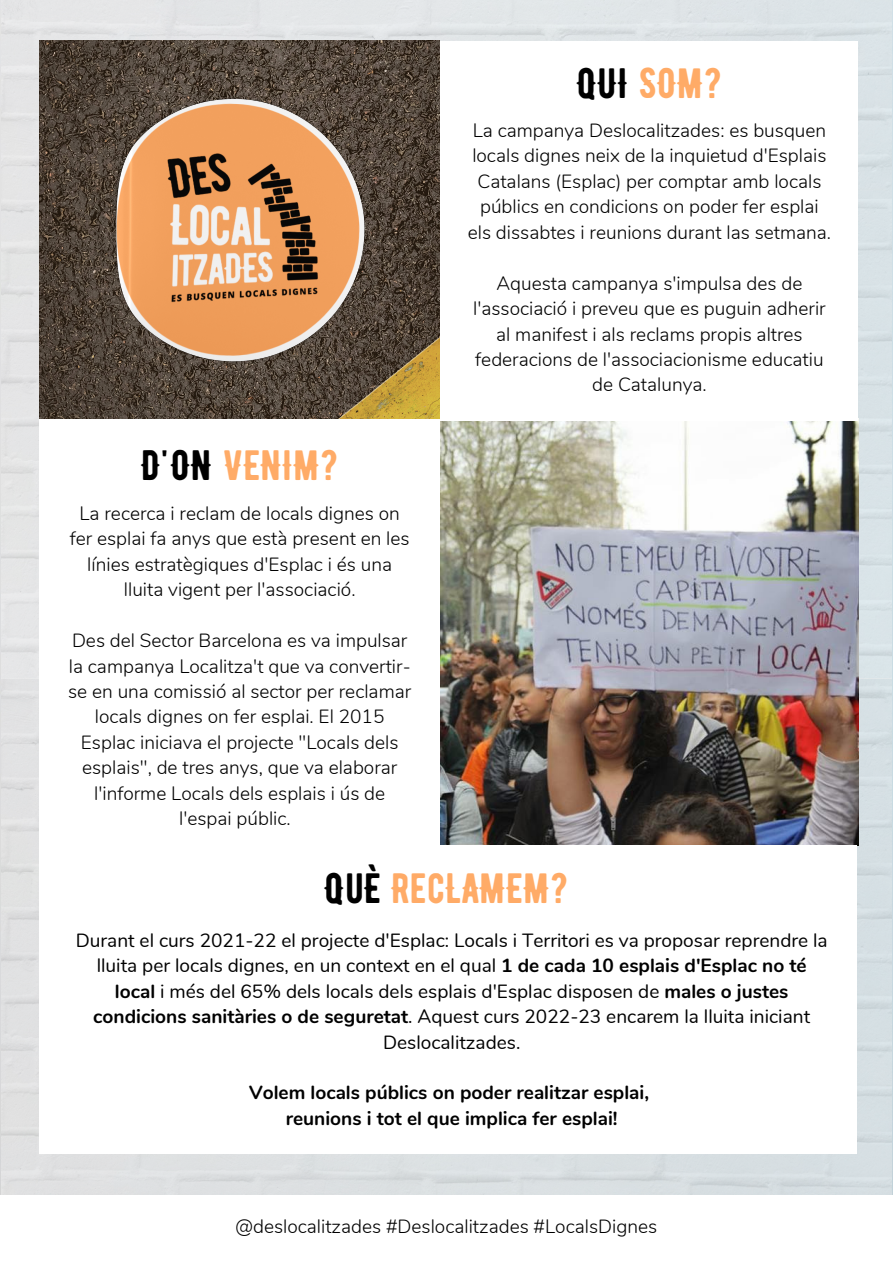
<style>
.page{position:relative;width:893px;height:1264px;background:#fff}
.page>*{position:absolute;margin:0;border:0;box-sizing:border-box;transform-origin:0 0}
.t1{font:42.45px "BERNIER Regular";color:#ffab67}
.t2{font:300 19.05px/25.5px "Nunito";color:#000;text-align:center}
.t3{font:19.05px/25.5px "Nunito";color:#000;text-align:center}
.t4{font:700 19.05px/25.5px "Nunito";color:#000;text-align:center}
.s1{color:#000}
.s2{font-weight:700}
</style>
<div class="page">
<img style="left:1px;top:0;width:890px;height:1195px">
<img style="left:39px;top:41px;width:401px;height:377px">
<img style="left:110px;top:92px;width:259px;height:276px">
<img style="left:440px;top:419px;width:418px;height:426px">
<div style="left:440px;top:41px;width:417px;height:379px;background:#fff"></div>
<div style="left:39px;top:419px;width:401px;height:440px;background:#fff"></div>
<div style="left:39px;top:844px;width:817px;height:309px;background:#fff"></div>
<h1 class="t1" style="left:141px;top:439px;width:198px"><span class="s1">D'ON</span> VENIM?</h1>
<p class="t2" style="left:70px;top:501px;width:341px">La recerca i reclam de locals dignes on fer esplai fa anys que està present en les línies estratègiques d'Esplac i és una lluita vigent per l'associació.</p>
<p class="t2" style="left:68px;top:628px;width:344px">Des del Sector Barcelona es va impulsar la campanya Localitza't que va convertir&shy;se en una comissió al sector per reclamar locals dignes on fer esplai. El 2015<br>Esplac iniciava el projecte "Locals dels esplais", de tres anys, que va elaborar l'informe Locals dels esplais i ús de l'espai públic.</p>
<h1 class="t1" style="left:576px;top:57px;width:147px"><span class="s1">QUI</span> SOM?</h1>
<p class="t2" style="left:467px;top:118px;width:365px">La campanya Deslocalitzades: es busquen locals dignes neix de la inquietud d'Esplais Catalans (Esplac) per comptar amb locals públics en condicions on poder fer esplai els dissabtes i reunions durant las setmana.</p>
<p class="t2" style="left:473px;top:271px;width:354px">Aquesta campanya s'impulsa des de l'associació i preveu que es puguin adherir al manifest i als reclams propis altres federacions de l'associacionisme educatiu de Catalunya.</p>
<h1 class="t1" style="left:324px;top:862px;width:245px"><span class="s1">QUÈ</span> RECLAMEM?</h1>
<p class="t3" style="left:76px;top:927px;width:753px">Durant el curs 2021-22 el projecte d'Esplac: Locals i Territori es va proposar reprendre la lluita per locals dignes, en un context en el qual <span class="s2">1 de cada 10 esplais d'Esplac no té local</span> i més del 65% dels locals dels esplais d'Esplac disposen de <span class="s2">males o justes condicions sanitàries o de seguretat</span>. Aquest curs 2022-23 encarem la lluita iniciant Deslocalitzades.</p>
<p class="t4" style="left:249px;top:1080px;width:401px">Volem locals públics on poder realitzar esplai, reunions i tot el que implica fer esplai!</p>
<p class="t2" style="left:235px;top:1213px;width:423px">@deslocalitzades #Deslocalitzades #LocalsDignes</p>
</div>
